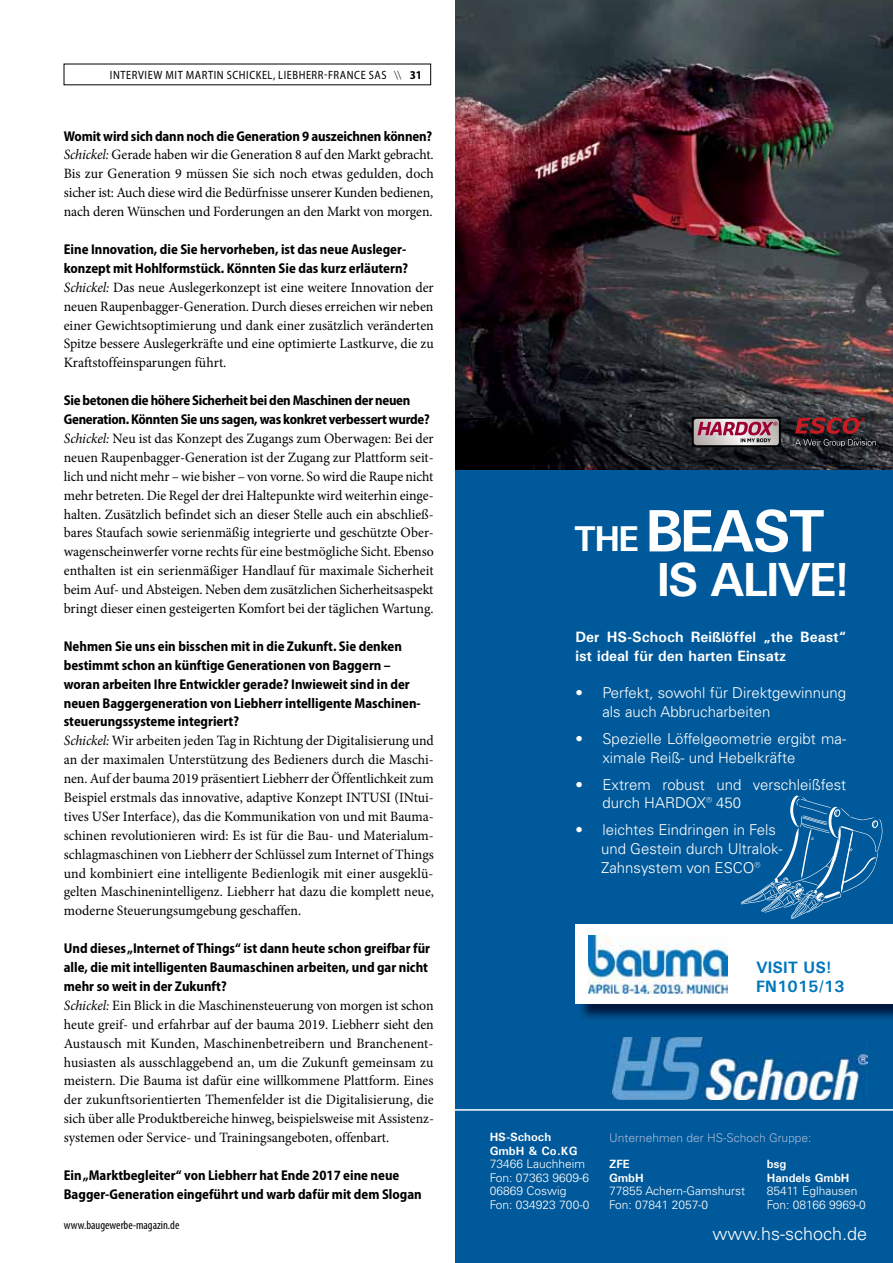
<style>
.page{position:relative;width:893px;height:1263px;background:#fff}
.page>*{position:absolute;margin:0;border:0;box-sizing:border-box;transform-origin:0 0}
.t1{font:700 60px "Univers";letter-spacing:-.05em;color:#fff}
.t2{font:700 48px "Univers";letter-spacing:-.05em;color:#fff}
.t3{font:300 18px "Univers LT Pro 45";color:#fff}
.t4{font:700 16.5px/19.8px "Univers";color:#0076bd}
.t5{font:300 15px/18.8px "Univers LT Pro 45";color:#fff}
.t6{font:700 15px/18.8px "Univers";color:#fff}
.t7{font:14.25px/18.9px "Minion Pro";letter-spacing:-.005em;color:#000;text-align:justify}
.t8{font:700 semi-condensed 14.25px/18.9px "Myriad Pro";color:#000}
.t9{font:700 semi-condensed 14.25px/18.9px "Myriad Pro";letter-spacing:-.02em;color:#000}
.t10{font:300 12px/13.5px "Univers LT Pro 45";color:#fff}
.t11{font:semi-condensed 12px "Myriad Pro";letter-spacing:.05em;color:#000;scale:.95 1}
.t12{font:700 12px/13.5px "Univers";color:#fff}
.t13{font:300 12px "Univers LT Pro 45";color:#a8b8d7}
.t14{font:condensed 12px "Myriad Pro";color:#000}
.s1{font-weight:300}
.s2{font-weight:700}
.s3{font-style:italic}
.s4{font-size:36px}
</style>
<div class="page">
<div style="left:455px;top:0;width:438px;height:1263px;background:#00599a"></div>
<img style="left:613px;top:1038px;width:254px;height:61px">
<hr style="left:455px;top:1109px;width:438px;height:2px;background:#fff">
<img style="left:455px;top:0;width:438px;height:470px">
<svg style="left:692px;top:417px;width:89px;height:30px"></svg>
<svg style="left:694px;top:419px;width:85px;height:26px;background:#c095a1"></svg>
<svg style="left:795px;top:417px;width:81px;height:30px;background:#4f2b30"></svg>
<svg style="left:741px;top:795px;width:141px;height:124px"></svg>
<div style="left:575px;top:925px;width:318px;height:79px;background:#fff"></div>
<img style="left:589px;top:936px;width:139px;height:58px">
<p class="t11" style="left:110px;top:68px;width:330px">INTERVIEW MIT MARTIN SCHICKEL, LI EBHERR-FRANCE SAS <span class="s1">\\</span> <span class="s2">31</span></p>
<p class="t8" style="left:64px;top:126px;width:370px">Womit wird sich dann noch die Generation 9 auszeichnen können?</p>
<p class="t7" style="left:64px;top:145px;width:372px"><span class="s3">Schickel:</span> Gerade haben wir die Generation 8 auf den Markt gebracht.<br>Bis zur Generation 9 müssen Sie sich noch etwas gedulden, doch sicher ist: Auch diese wird die Bedürfnisse unserer Kunden bedienen, nach deren Wünschen und Forderungen an den Markt von morgen.</p>
<p class="t8" style="left:64px;top:240px;width:346px">Eine Innovation, die Sie hervorheben, ist das neue Ausleger&shy;konzept mit Hohlformstück. Könnten Sie das kurz erläutern?</p>
<p class="t7" style="left:64px;top:278px;width:371px"><span class="s3">Schickel:</span> Das neue Auslegerkonzept ist eine weitere Innovation der neuen Raupenbagger-Generation. Durch dieses erreichen wir neben einer Gewichtsoptimierung und dank einer zusätzlich veränderten Spitze bessere Auslegerkräfte und eine optimierte Lastkurve, die zu Kraftstoffeinsparungen führt.</p>
<p class="t9" style="left:64px;top:391px;width:368px">Sie betonen die höhere Sicherheit bei den Maschinen der neuen<br>Generation. Könnten Sie uns sagen, was konkret verbessert wurde?</p>
<p class="t7" style="left:64px;top:429px;width:372px"><span class="s3">Schickel:</span> Neu ist das Konzept des Zugangs zum Oberwagen: Bei der neuen Raupenbagger-Generation ist der Zugang zur Plattform seit&shy;lich und nicht mehr – wie bisher – von vorne. So wird die Raupe nicht mehr betreten. Die Regel der drei Haltepunkte wird weiterhin einge&shy;halten. Zusätzlich befindet sich an dieser Stelle auch ein abschließ&shy;bares Staufach sowie serienmäßig integrierte und geschützte Ober&shy;wagenscheinwerfer vorne rechts für eine bestmögliche Sicht. Ebenso enthalten ist ein serienmäßiger Handlauf für maximale Sicherheit beim Auf- und Absteigen. Neben dem zusätzlichen Sicherheitsaspekt bringt dieser einen gesteigerten Komfort bei der täglichen Wartung.</p>
<p class="t8" style="left:64px;top:637px;width:359px">Nehmen Sie uns ein bisschen mit in die Zukunft. Sie denken bestimmt schon an künftige Generationen von Baggern – woran arbeiten Ihre Entwickler gerade? Inwieweit sind in der neuen Baggergeneration von Liebherr intelligente Maschinen&shy;steuerungssysteme integriert?</p>
<p class="t7" style="left:64px;top:731px;width:372px"><span class="s3">Schickel:</span> Wir arbeiten jeden Tag in Richtung der Digitalisierung und an der maximalen Unterstützung des Bedieners durch die Maschi&shy;nen. Auf der bauma 2019 präsentiert Liebherr der Öffentlichkeit zum Beispiel erstmals das innovative, adaptive Konzept INTUSI (INtui&shy;tives USer Interface), das die Kommunikation von und mit Bauma&shy;schinen revolutionieren wird: Es ist für die Bau- und Materialum&shy;schlagmaschinen von Liebherr der Schlüssel zum Internet of Things und kombiniert eine intelligente Bedienlogik mit einer ausgeklü&shy;gelten Maschinenintelligenz. Liebherr hat dazu die komplett neue, moderne Steuerungsumgebung geschaffen.</p>
<p class="t8" style="left:64px;top:939px;width:368px">Und dieses „Internet of Things“ ist dann heute schon greifbar für alle, die mit intelligenten Baumaschinen arbeiten, und gar nicht mehr so weit in der Zukunft?</p>
<p class="t7" style="left:64px;top:996px;width:372px"><span class="s3">Schickel:</span> Ein Blick in die Maschinensteuerung von morgen ist schon heute greif- und erfahrbar auf der bauma 2019. Liebherr sieht den Austausch mit Kunden, Maschinenbetreibern und Branchenent&shy;husiasten als ausschlaggebend an, um die Zukunft gemeinsam zu meistern. Die Bauma ist dafür eine willkommene Plattform. Eines der zukunftsorientierten Themenfelder ist die Digitalisierung, die sich über alle Produktbereiche hinweg, beispielsweise mit Assistenz&shy;systemen oder Service- und Trainingsangeboten, offenbart.</p>
<p class="t8" style="left:64px;top:1166px;width:359px">Ein „Marktbegleiter“ von Liebherr hat Ende 2017 eine neue<br>Bagger-Generation eingeführt und warb dafür mit dem Slogan</p>
<p class="t14" style="left:64px;top:1218px;width:117px">www.baugewerbe-magazin.de</p>
<h1 class="t1" style="left:574px;top:493px;width:253px"><span class="s4">THE</span> BEAST</h1>
<h2 class="t2" style="left:657px;top:549px;width:195px">IS ALIVE!</h2>
<p class="t6" style="left:575px;top:627px;width:272px">Der HS-Schoch Reißlöffel „the Beast“ ist ideal für den harten Einsatz</p>
<p class="t5" style="left:602px;top:683px;width:245px;text-indent:-27px">• Perfekt, sowohl für Direktgewinnung als auch Abbrucharbeiten</p>
<p class="t5" style="left:602px;top:729px;width:245px;text-indent:-27px">• Spezielle Löffelgeometrie ergibt ma&shy;ximale Reiß- und Hebelkräfte</p>
<p class="t5" style="left:602px;top:774px;width:245px;text-indent:-27px">• Extrem robust und verschleißfest durch HARDOX® 450</p>
<p class="t5" style="left:601px;top:820px;width:183px;text-indent:-26px">• leichtes Eindringen in Fels und Gestein durch Ultralok-<br>Zahnsystem von ESCO®</p>
<p class="t4" style="left:756px;top:957px;width:90px">VISIT US!<br>FN1015/13</p>
<p class="t12" style="left:490px;top:1130px;width:89px">HS-Schoch<br>GmbH &amp; Co.KG</p>
<p class="t10" style="left:490px;top:1157px;width:101px">73466 Lauchheim<br>Fon: 07363 9609-6<br>06869 Coswig<br>Fon: 034923 700-0</p>
<p class="t12" style="left:609px;top:1157px;width:36px">ZFE<br>GmbH</p>
<p class="t13" style="left:609px;top:1130px;width:204px">Unternehmen der HS-Schoch Gruppe:</p>
<p class="t12" style="left:767px;top:1157px;width:84px">bsg<br>Handels GmbH</p>
<p class="t10" style="left:767px;top:1184px;width:100px">85411 Eglhausen<br>Fon: 08166 9969-0</p>
<p class="t3" style="left:712px;top:1222px;width:156px">www.hs-schoch.de</p>
<p class="t10" style="left:609px;top:1184px;width:138px">77855 Achern-Gamshurst<br>Fon: 07841 2057-0</p>
</div>
